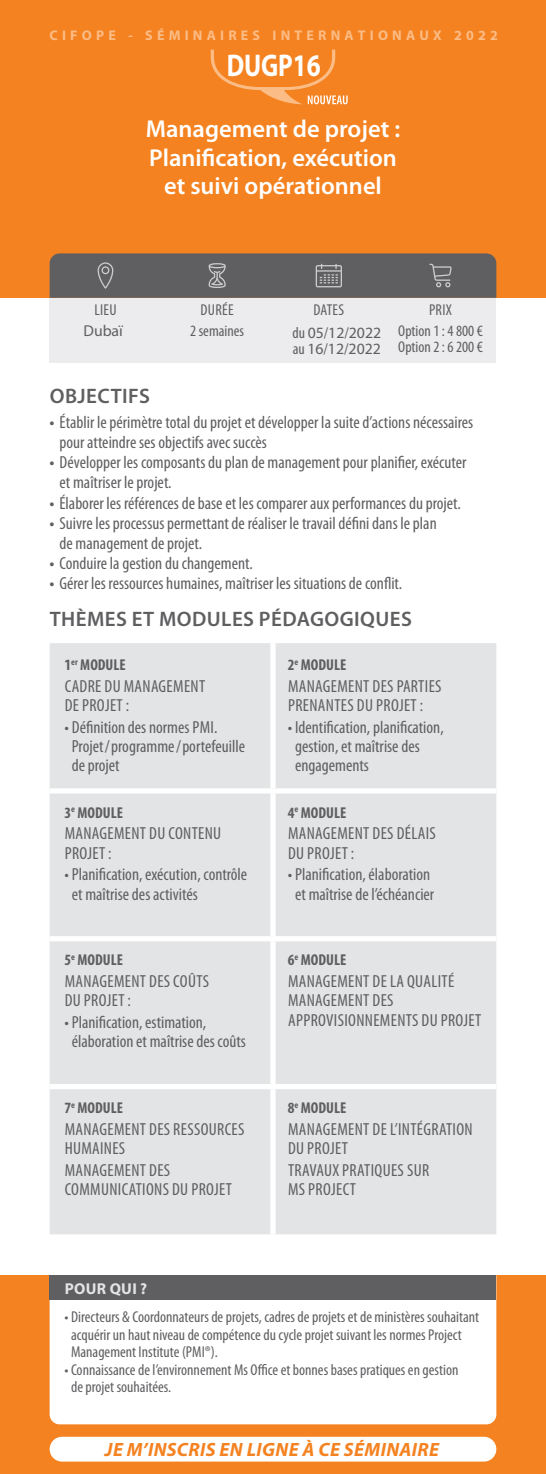
<style>
.page{position:relative;width:546px;height:1474px;background:#fff}
.page>*{position:absolute;margin:0;border:0;box-sizing:border-box;transform-origin:0 0}
.t1{font:700 31.5px "Myriad Pro";letter-spacing:-.005em;color:#fff;scale:.8 1}
.t2{font:600 24.5px/28px "Myriad Pro";color:#fff;text-align:center}
.t3{font:600 21px "Myriad Pro";letter-spacing:.02em;color:#5f5f62}
.t4{font:italic 700 19.25px "Myriad Pro";letter-spacing:.02em;color:#f58220}
.t5{font:condensed 17.5px/19.2px "Myriad Pro";color:#5f5f62}
.t6{font:condensed 17.5px/19.2px "Myriad Pro";letter-spacing:.02em;color:#5f5f62}
.t7{font:condensed 15.75px/17.5px "Myriad Pro";color:#5f5f62}
.t8{font:700 condensed 15.75px "Myriad Pro";color:#5f5f62}
.t9{font:15.75px "Myriad Pro";color:#5f5f62}
.t10{font:700 15.75px "Myriad Pro";letter-spacing:.02em;color:#e3e4e6}
.t11{font:700 14px "Myriad Pro";letter-spacing:.3em;color:#fbbc86}
.s1{font-stretch:normal}
.s2{font-stretch:condensed}
.s3{font-weight:700}
</style>
<div class="page">
<div style="left:0;top:1275px;width:546px;height:198px;background:#f58220"></div>
<div style="left:50px;top:298px;width:446px;height:64px;background:#ececee"></div>
<div style="left:50px;top:1300px;width:446px;height:124px;background:#fff"></div>
<div style="left:0;top:0;width:546px;height:298px;background:#f58220"></div>
<svg style="left:50px;top:253px;width:446px;height:45px;background:#646264"></svg>
<div style="left:50px;top:1275px;width:446px;height:25px;background:#5f5f62"></div>
<div style="left:50px;top:643px;width:446px;height:591px;background:#e3e4e6"></div>
<div style="left:270px;top:643px;width:5px;height:145px;background:#fff"></div>
<div style="left:50px;top:788px;width:223px;height:5px;background:#fff"></div>
<div style="left:273px;top:788px;width:223px;height:5px;background:#fff"></div>
<div style="left:270px;top:793px;width:5px;height:143px;background:#fff"></div>
<div style="left:50px;top:936px;width:223px;height:5px;background:#fff"></div>
<div style="left:273px;top:936px;width:223px;height:5px;background:#fff"></div>
<div style="left:270px;top:941px;width:5px;height:142px;background:#fff"></div>
<div style="left:50px;top:1083px;width:223px;height:6px;background:#fff"></div>
<div style="left:273px;top:1083px;width:223px;height:6px;background:#fff"></div>
<div style="left:270px;top:1089px;width:5px;height:145px;background:#fff"></div>
<svg style="left:211px;top:50px;width:136px;height:54px"></svg>
<div style="left:50px;top:1436px;width:446px;height:25px;background:#fff;border-radius:12px"></div>
<p class="t11" style="left:50px;top:26px;width:450px">CIFOPE - SÉMINAIRES INTERNATIONAUX 2022</p>
<h1 class="t1" style="left:227px;top:45px;width:119px">DUGP16</h1>
<h2 class="t2" style="left:146px;top:116px;width:256px">Management de projet :<br>Planification, exécution et suivi opérationnel</h2>
<p class="t7" style="left:94px;top:301px;width:24px">LIEU</p>
<p class="t9" style="left:83px;top:321px;width:41px">Dubaï</p>
<p class="t7" style="left:190px;top:299px;width:55px;line-height:21.7px;text-align:center">DURÉE<br>2 semaines</p>
<p class="t7" style="left:292px;top:298px;width:90px;line-height:23.8px;text-indent:21px">DATES<br>du <span class="s1">05</span>/<span class="s1">12</span>/<span class="s1">2022</span></p>
<p class="t9" style="left:293px;top:339px;width:89px"><span class="s2">au</span> 16<span class="s2">/</span>12<span class="s2">/</span>2022</p>
<p class="t7" style="left:398px;top:299px;width:86px;line-height:21.7px;text-align:center">PRIX<br>Option 1 : 4 800 €</p>
<p class="t7" style="left:398px;top:338px;width:86px">Option 2 : 6 200 €</p>
<p class="t3" style="left:50px;top:384px;width:102px">OBJECTIFS</p>
<p class="t5" style="left:60px;top:412px;width:415px;line-height:20.1px;text-indent:-10px"><span class="s3">•</span> Établir le périmètre total du projet et développer la suite d’actions nécessaires pour atteindre ses objectifs avec succès</p>
<p class="t5" style="left:60px;top:453px;width:408px;line-height:20.1px;text-indent:-10px"><span class="s3">•</span> Développer les composants du plan de management pour planifier, exécuter et maîtriser le projet.</p>
<p class="t5" style="left:50px;top:493px;width:412px"><span class="s3">•</span> Élaborer les références de base et les comparer aux performances du projet.</p>
<p class="t5" style="left:60px;top:513px;width:378px;line-height:20.1px;text-indent:-10px"><span class="s3">•</span> Suivre les processus permettant de réaliser le travail défini dans le plan de management de projet.</p>
<p class="t5" style="left:50px;top:554px;width:205px"><span class="s3">•</span> Conduire la gestion du changement.</p>
<p class="t5" style="left:50px;top:574px;width:354px"><span class="s3">•</span> Gérer les ressources humaines, maîtriser les situations de conflit.</p>
<p class="t3" style="left:50px;top:607px;width:363px">THÈMES ET MODULES PÉDAGOGIQUES</p>
<p class="t8" style="left:64px;top:654px;width:63px">1<sup>er</sup> MODULE</p>
<p class="t6" style="left:65px;top:676px;width:142px">CADRE DU MANAGEMENT<br>DE PROJET :</p>
<p class="t5" style="left:72px;top:717px;width:175px;text-indent:-7px">• Définition des normes PMI.<br>Projet/programme/portefeuille de projet</p>
<p class="t8" style="left:288px;top:654px;width:60px">2<sup>e</sup> MODULE</p>
<p class="t6" style="left:288px;top:676px;width:155px">MANAGEMENT DES PARTIES<br>PRENANTES DU PROJET :</p>
<p class="t5" style="left:295px;top:717px;width:150px;text-indent:-7px">• Identification, planification, gestion, et maîtrise des engagements</p>
<p class="t8" style="left:64px;top:802px;width:60px">3<sup>e</sup> MODULE</p>
<p class="t6" style="left:65px;top:824px;width:158px">MANAGEMENT DU CONTENU<br>PROJET :</p>
<p class="t5" style="left:72px;top:865px;width:177px;text-indent:-7px">• Planification, exécution, contrôle et maîtrise des activités</p>
<p class="t8" style="left:64px;top:950px;width:60px">5<sup>e</sup> MODULE</p>
<p class="t6" style="left:65px;top:972px;width:146px">MANAGEMENT DES COÛTS<br>DU PROJET :</p>
<p class="t5" style="left:72px;top:1013px;width:176px;text-indent:-7px">• Planification, estimation, élaboration et maîtrise des coûts</p>
<p class="t8" style="left:64px;top:1098px;width:60px">7<sup>e</sup> MODULE</p>
<p class="t6" style="left:65px;top:1119px;width:181px">MANAGEMENT DES RESSOURCES<br>HUMAINES</p>
<p class="t6" style="left:65px;top:1160px;width:169px">MANAGEMENT DES<br>COMMUNICATIONS DU PROJET</p>
<p class="t8" style="left:288px;top:802px;width:60px">4<sup>e</sup> MODULE</p>
<p class="t6" style="left:288px;top:824px;width:149px">MANAGEMENT DES DÉLAIS<br>DU PROJET :</p>
<p class="t5" style="left:288px;top:865px;width:148px;text-align:center">• Planification, élaboration et maîtrise de l’échéancier</p>
<p class="t8" style="left:288px;top:950px;width:60px">6<sup>e</sup> MODULE</p>
<p class="t6" style="left:288px;top:972px;width:195px">MANAGEMENT DE LA QUALITÉ<br>MANAGEMENT DES<br>APPROVISIONNEMENTS DU PROJET</p>
<p class="t8" style="left:288px;top:1098px;width:60px">8<sup>e</sup> MODULE</p>
<p class="t6" style="left:288px;top:1119px;width:186px">MANAGEMENT DE L’INTÉGRATION<br>DU PROJET</p>
<p class="t6" style="left:288px;top:1160px;width:143px">TRAVAUX PRATIQUES SUR<br>MS PROJECT</p>
<p class="t10" style="left:65px;top:1278px;width:84px">POUR QUI ?</p>
<p class="t7" style="left:71px;top:1308px;width:409px;text-indent:-7px">• Directeurs &amp; Coordonnateurs de projets, cadres de projets et de ministères souhaitant acquérir un haut niveau de compétence du cycle projet suivant les normes Project<br>Management Institute (PMI®).</p>
<p class="t7" style="left:71px;top:1360px;width:389px;text-indent:-7px">• Connaissance de l’environnement Ms Office et bonnes bases pratiques en gestion de projet souhaitées.</p>
<p class="t4" style="left:105px;top:1437px;width:335px">JE M’INSCRIS EN LIGNE À CE SÉMINAIRE</p>
</div>
